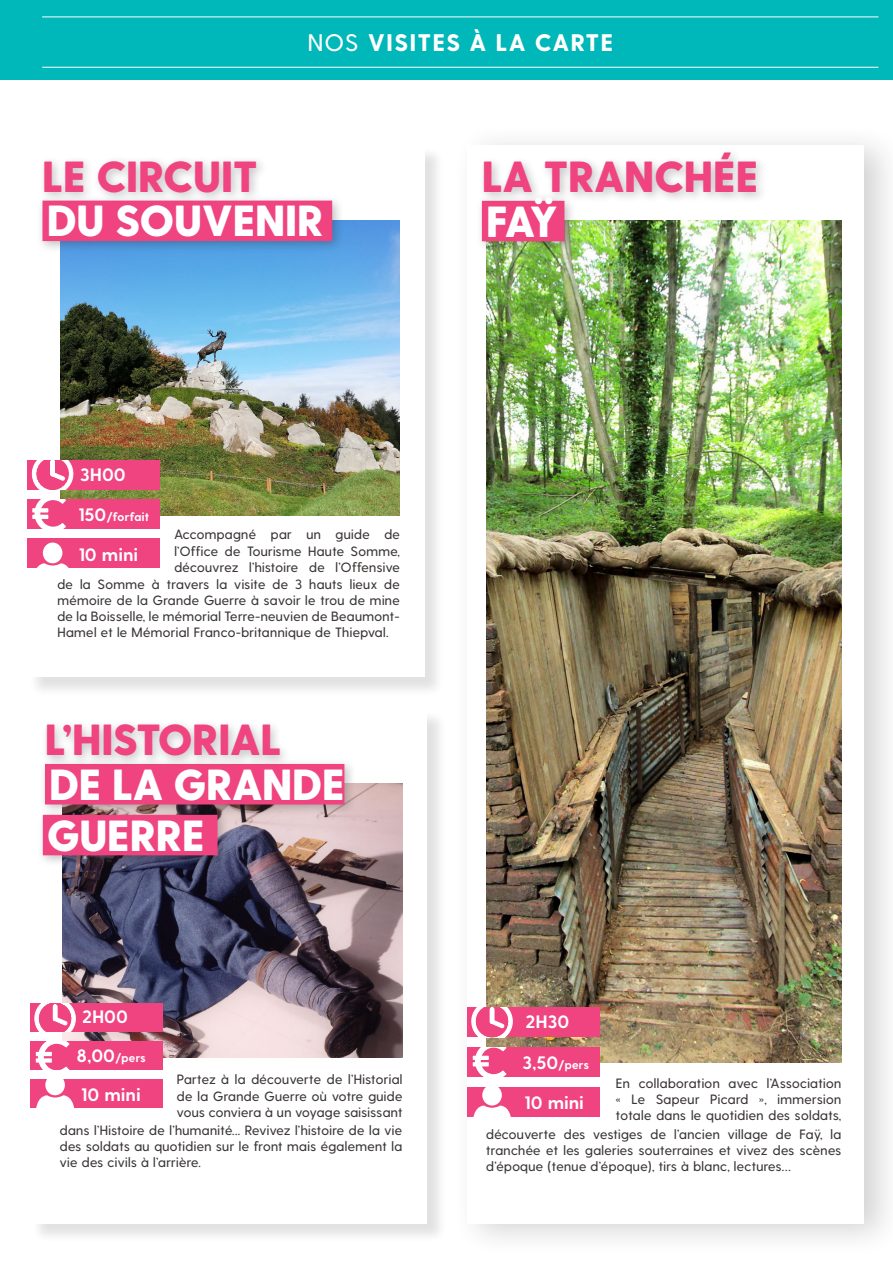
<style>
.page{position:relative;width:893px;height:1263px;background:#fff}
.page>*{position:absolute;margin:0;border:0;box-sizing:border-box;transform-origin:0 0}
.t1{font:800 43.5px "Greycliff CF";color:#ef447f}
.t2{font:800 43.5px "Greycliff CF";color:#fff}
.t3{font:800 24px "Greycliff CF";letter-spacing:.075em;color:#fff}
.t4{font:700 18px "Greycliff CF";letter-spacing:.03em;color:#fff}
.t5{font:500 13.5px/16.2px "Greycliff CF";letter-spacing:.03em;color:#3b3635;text-align:justify}
.t6{font:700 12px "Greycliff CF";letter-spacing:.03em;color:#fff}
.s1{font-weight:500}
.s2{font-size:18px}
</style>
<div class="page">
<div style="left:0;top:0;width:893px;height:79px;background:#00b7b9"></div>
<hr style="left:42px;top:67px;width:836px;height:1px;background:#fff">
<hr style="left:42px;top:17px;width:836px;height:1px;background:#fff">
<div style="left:452px;top:123px;width:441px;height:1135px;background:#231f20;opacity:.2"></div>
<div style="left:467px;top:145px;width:397px;height:1078px;background:#fff"></div>
<img style="left:486px;top:220px;width:355px;height:842px">
<div style="left:476px;top:191px;width:101px;height:63px;background:#231f20;opacity:.27"></div>
<div style="left:482px;top:201px;width:82px;height:40px;background:#ef447f"></div>
<div style="left:478px;top:147px;width:290px;height:57px;background:#231f20;opacity:.27"></div>
<div style="left:467px;top:1007px;width:132px;height:30px;background:#ef447f"></div>
<div style="left:467px;top:1087px;width:132px;height:30px;background:#ef447f"></div>
<div style="left:467px;top:1047px;width:132px;height:30px;background:#ef447f"></div>
<svg style="left:471px;top:1007px;width:42px;height:30px"></svg>
<svg style="left:473px;top:1047px;width:33px;height:30px"></svg>
<svg style="left:473px;top:1087px;width:38px;height:30px"></svg>
<div style="left:29px;top:147px;width:415px;height:550px;background:#231f20;opacity:.13"></div>
<div style="left:28px;top:145px;width:396px;height:532px;background:#fff"></div>
<img style="left:60px;top:221px;width:340px;height:295px">
<div style="left:36px;top:195px;width:308px;height:58px;background:#231f20;opacity:.27"></div>
<div style="left:42px;top:201px;width:290px;height:40px;background:#ef447f"></div>
<div style="left:38px;top:155px;width:230px;height:49px;background:#231f20;opacity:.27"></div>
<div style="left:28px;top:460px;width:132px;height:29px;background:#ef447f"></div>
<div style="left:28px;top:539px;width:132px;height:29px;background:#ef447f"></div>
<div style="left:28px;top:499px;width:132px;height:30px;background:#ef447f"></div>
<svg style="left:31px;top:460px;width:43px;height:29px"></svg>
<svg style="left:32px;top:499px;width:34px;height:30px"></svg>
<div style="left:43px;top:542px;width:19px;height:21px;background:#fff;border-radius:50%"></div>
<svg style="left:37px;top:563px;width:32px;height:5px"></svg>
<div style="left:31px;top:711px;width:416px;height:532px;background:#231f20;opacity:.13"></div>
<div style="left:30px;top:709px;width:397px;height:514px;background:#fff"></div>
<img style="left:63px;top:783px;width:339px;height:274px">
<div style="left:39px;top:758px;width:317px;height:59px;background:#231f20;opacity:.27"></div>
<div style="left:45px;top:764px;width:299px;height:40px;background:#ef447f"></div>
<div style="left:41px;top:719px;width:250px;height:48px;background:#231f20;opacity:.27"></div>
<div style="left:30px;top:1003px;width:132px;height:28px;background:#ef447f"></div>
<div style="left:30px;top:1079px;width:132px;height:28px;background:#ef447f"></div>
<div style="left:30px;top:1041px;width:132px;height:28px;background:#ef447f"></div>
<svg style="left:34px;top:1003px;width:42px;height:28px"></svg>
<svg style="left:36px;top:1041px;width:34px;height:28px"></svg>
<svg style="left:36px;top:1079px;width:38px;height:28px"></svg>
<div style="left:37px;top:809px;width:193px;height:59px;background:#231f20;opacity:.27"></div>
<div style="left:43px;top:815px;width:175px;height:40px;background:#ef447f"></div>
<p class="t1" style="left:42px;top:150px;width:217px">LE CIRCUIT</p>
<p class="t3" style="left:308px;top:28px;width:307px"><span class="s1">NOS</span> VISITES À LA CARTE</p>
<p class="t1" style="left:482px;top:150px;width:278px">LA TRANCHÉE</p>
<p class="t2" style="left:47px;top:194px;width:278px">DU SOUVENIR</p>
<p class="t2" style="left:486px;top:195px;width:73px">FAŸ</p>
<p class="t4" style="left:80px;top:463px;width:47px">3H00</p>
<p class="t6" style="left:79px;top:509px;width:72px"><span class="s2">150</span>/forfait</p>
<p class="t4" style="left:79px;top:543px;width:60px">10 mini</p>
<p class="t5" style="left:174px;top:526px;width:227px">Accompagné par un guide de</p>
<p class="t5" style="left:174px;top:543px;width:227px">l’Office de Tourisme Haute Somme,</p>
<p class="t5" style="left:174px;top:559px;width:227px">découvrez l’histoire de l’Offensive</p>
<p class="t5" style="left:57px;top:576px;width:344px">de la Somme à travers la visite de 3 hauts lieux de</p>
<p class="t5" style="left:57px;top:592px;width:344px">mémoire de la Grande Guerre à savoir le trou de mine</p>
<p class="t5" style="left:57px;top:608px;width:344px">de la Boisselle, le mémorial Terre-neuvien de Beaumont-</p>
<p class="t5" style="left:57px;top:624px;width:333px">Hamel et le Mémorial Franco-britannique de Thiepval.</p>
<p class="t1" style="left:45px;top:713px;width:238px">L’HISTORIAL</p>
<p class="t2" style="left:49px;top:758px;width:297px">DE LA GRANDE</p>
<p class="t2" style="left:47px;top:809px;width:159px">GUERRE</p>
<p class="t4" style="left:83px;top:1006px;width:46px">2H00</p>
<p class="t6" style="left:77px;top:1051px;width:70px"><span class="s2">8,00</span>/pers</p>
<p class="t4" style="left:82px;top:1083px;width:60px">10 mini</p>
<p class="t5" style="left:177px;top:1071px;width:227px">Partez à la découverte de l’Historial de la Grande Guerre où votre guide vous conviera à un voyage saisissant</p>
<p class="t5" style="left:60px;top:1122px;width:344px">dans l’Histoire de l’humanité... Revivez l’histoire de la vie des soldats au quotidien sur le front mais également la vie des civils à l’arrière.</p>
<p class="t4" style="left:526px;top:1011px;width:45px">2H30</p>
<p class="t6" style="left:522px;top:1057px;width:68px"><span class="s2">3,50</span>/pers</p>
<p class="t4" style="left:525px;top:1092px;width:60px">10 mini</p>
<p class="t5" style="left:616px;top:1075px;width:227px">En collaboration avec l’Association « Le Sapeur Picard », immersion totale dans le quotidien des soldats,</p>
<p class="t5" style="left:486px;top:1126px;width:357px">découverte des vestiges de l’ancien village de Faÿ, la tranchée et les galeries souterraines et vivez des scènes d’époque (tenue d’époque), tirs à blanc, lectures…</p>
</div>
